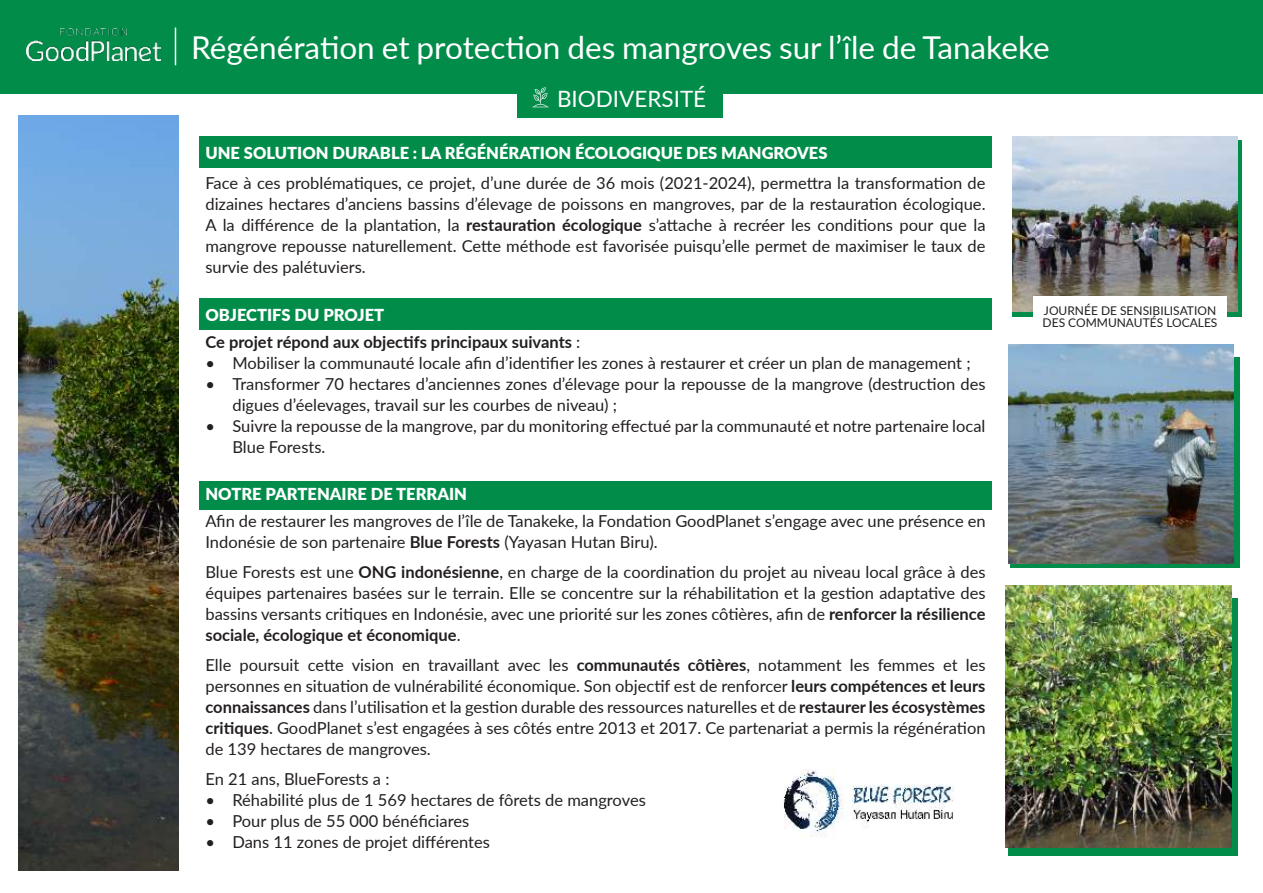
<style>
.page{position:relative;width:1263px;height:893px;background:#fff}
.page>*{position:absolute;margin:0;border:0;box-sizing:border-box;transform-origin:0 0}
.t1{font:31.5px "Lato";color:#fff}
.t2{font:22.5px "Lato";color:#fff}
.t3{font:16.5px/21px "Lato";color:#231f20;text-align:justify}
.t4{font:900 16.5px "Lato";color:#fff}
.t5{font:700 16.5px/27px "Lato";color:#231f20}
.t6{font:12px/12px "Lato";color:#231f20}
.s1{font-weight:700}
.s2{font-weight:900;color:#fff}
.s3{font-weight:400}
</style>
<div class="page">
<div style="left:0;top:0;width:1263px;height:94px;background:#018c4a"></div>
<div style="left:199px;top:137px;width:793px;height:31px;background:#018c4a"></div>
<div style="left:199px;top:298px;width:793px;height:32px;background:#018c4a"></div>
<div style="left:199px;top:481px;width:793px;height:28px;background:#018c4a"></div>
<hr style="left:175px;top:28px;width:1px;height:37px;background:#fff">
<img style="left:784px;top:769px;width:170px;height:68px">
<div style="left:517px;top:79px;width:206px;height:39px;background:#018c4a"></div>
<svg style="left:532px;top:87px;width:17px;height:20px"></svg>
<div style="left:1012px;top:140px;width:230px;height:177px;background:linear-gradient(to bottom,#018c4a,#018c4a)"></div>
<img style="left:1012px;top:136px;width:225px;height:176px">
<div style="left:1033px;top:297px;width:194px;height:38px;background:#fff"></div>
<div style="left:1008px;top:599px;width:229px;height:257px;background:#018c4a"></div>
<img style="left:1006px;top:586px;width:225px;height:262px">
<svg style="left:1010px;top:357px;width:230px;height:211px;background:#118750"></svg>
<img style="left:1008px;top:345px;width:225px;height:218px">
<img style="left:27px;top:28px;width:134px;height:33px">
<img style="left:18px;top:116px;width:161px;height:755px">
<h1 class="t1" style="left:191px;top:25px;width:860px">Régénération et protection des mangroves sur l’île de Tanakeke</h1>
<h2 class="t2" style="left:557px;top:83px;width:151px">BIODIVERSITÉ</h2>
<p class="t4" style="left:205px;top:143px;width:624px">UNE SOLUTION DURABLE : LA RÉGÉNÉRATION ÉCOLOGIQUE DES MANGROVES</p>
<p class="t3" style="left:205px;top:172px;width:782px">Face à ces problématiques, ce projet, d’une durée de 36 mois (2021-2024), permettra la transformation de dizaines hectares d’anciens bassins d’élevage de poissons en mangroves, par de la restauration écologique.<br>A la différence de la plantation, la <span class="s1">restauration écologique</span> s’attache à recréer les conditions pour que la mangrove repousse naturellement. Cette méthode est favorisée puisqu’elle permet de maximiser le taux de survie des palétuviers.</p>
<p class="t5" style="left:205px;top:303px;width:376px"><span class="s2">OBJECTIFS DU PROJET<br></span>Ce projet répond aux objectifs principaux suivants <span class="s3">:</span></p>
<p class="t3" style="left:205px;top:354px;width:767px">• Mobiliser la communauté locale afin d’identifier les zones à restaurer et créer un plan de management ;</p>
<p class="t3" style="left:232px;top:375px;width:755px;text-indent:-27px">• Transformer 70 hectares d’anciennes zones d’élevage pour la repousse de la mangrove (destruction des digues d’éelevages, travail sur les courbes de niveau) ;</p>
<p class="t3" style="left:232px;top:417px;width:754px;text-indent:-27px">• Suivre la repousse de la mangrove, par du monitoring effectué par la communauté et notre partenaire local<br>Blue Forests.</p>
<p class="t4" style="left:205px;top:485px;width:263px">NOTRE PARTENAIRE DE TERRAIN</p>
<p class="t3" style="left:205px;top:512px;width:782px">Afin de restaurer les mangroves de l’île de Tanakeke, la Fondation GoodPlanet s’engage avec une présence en<br>Indonésie de son partenaire <span class="s1">Blue Forests</span> (Yayasan Hutan Biru).</p>
<p class="t3" style="left:205px;top:563px;width:782px">Blue Forests est une <span class="s1">ONG indonésienne</span>, en charge de la coordination du projet au niveau local grâce à des équipes partenaires basées sur le terrain. Elle se concentre sur la réhabilitation et la gestion adaptative des bassins versants critiques en Indonésie, avec une priorité sur les zones côtières, afin de <span class="s1">renforcer la résilience sociale, écologique et économique</span>.</p>
<p class="t3" style="left:205px;top:654px;width:782px">Elle poursuit cette vision en travaillant avec les <span class="s1">communautés côtières</span>, notamment les femmes et les personnes en situation de vulnérabilité économique. Son objectif est de renforcer <span class="s1">leurs compétences et leurs connaissances</span> dans l’utilisation et la gestion durable des ressources naturelles et de <span class="s1">restaurer les écosystèmes critiques</span>. GoodPlanet s’est engagées à ses côtés entre 2013 et 2017. Ce partenariat a permis la régénération de 139 hectares de mangroves.</p>
<p class="t3" style="left:205px;top:768px;width:185px">En 21 ans, BlueForests a :</p>
<p class="t3" style="left:205px;top:791px;width:442px">• Réhabilité plus de 1 569 hectares de fôrets de mangroves</p>
<p class="t3" style="left:205px;top:812px;width:265px">• Pour plus de 55 000 bénéficiares</p>
<p class="t3" style="left:205px;top:833px;width:286px">• Dans 11 zones de projet différentes</p>
<p class="t6" style="left:1043px;top:304px;width:176px">JOURNÉE DE SENSIBILISATION<br>DES COMMUNAUTÉS LOCALES</p>
</div>
